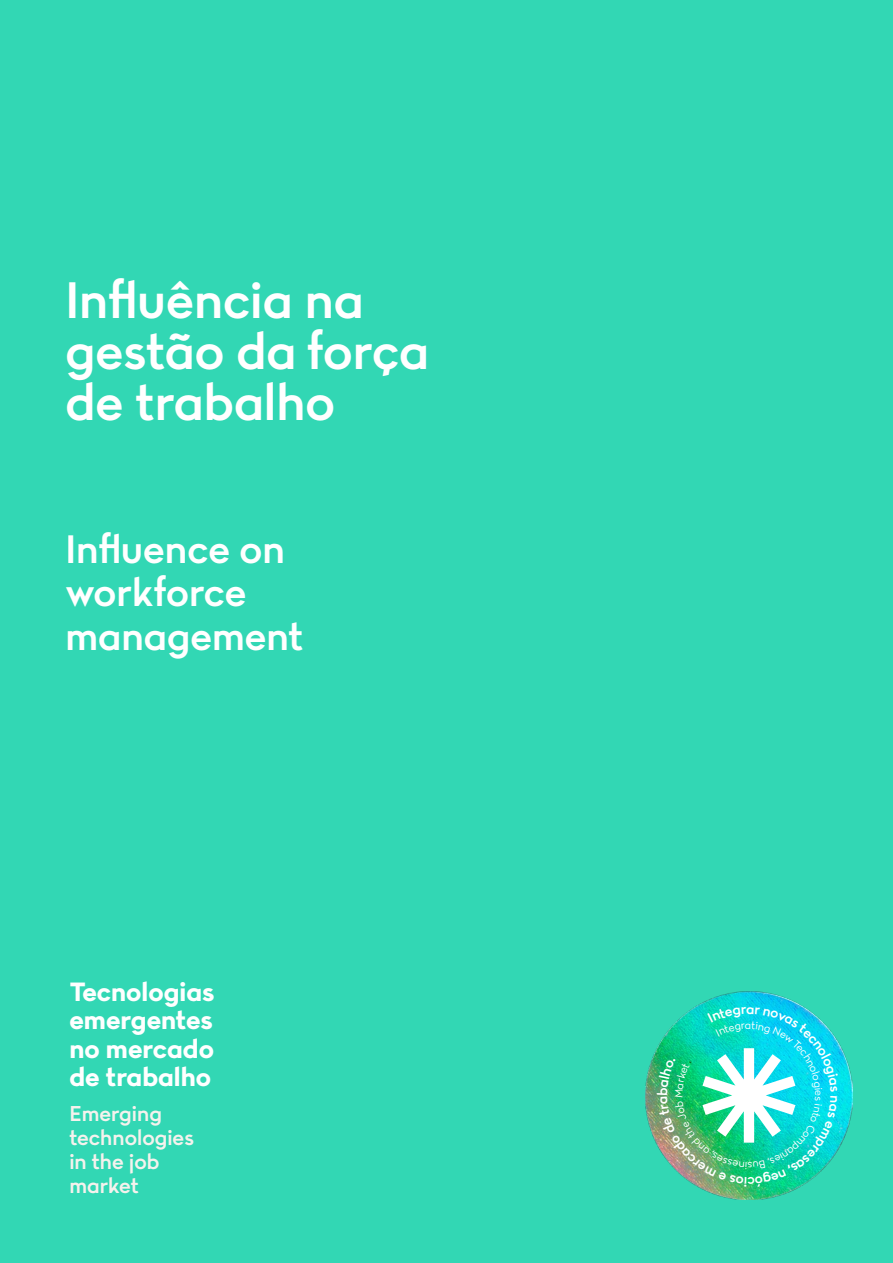
<style>
.page{position:relative;width:893px;height:1263px;background:#32d7b4}
.page>*{position:absolute;margin:0;border:0;box-sizing:border-box;transform-origin:0 0}
.t1{font:600 46.5px/51px "Lydia Sans";color:#fff}
.t2{font:600 36px/43.5px "Lydia Sans";color:#fff}
.t3{font:700 24px/28.5px "Lydia Sans";color:#fff;text-align:justify}
.t4{font:600 19.5px/24px "Lydia Sans";color:#f5f2ed}
</style>
<div class="page">
<img style="left:645px;top:991px;width:208px;height:208px">
<img style="left:657px;top:1007px;width:181px;height:180px">
<h1 class="t1" style="left:65px;top:271px;width:365px">Influência na gestão da força de trabalho</h1>
<h2 class="t2" style="left:65px;top:524px;width:239px">Influence on workforce management</h2>
<p class="t3" style="left:69px;top:978px;width:147px">Tecnologias emergentes no mercado de trabalho</p>
<p class="t4" style="left:69px;top:1099px;width:126px">Emerging technologies in the job market</p>
</div>
